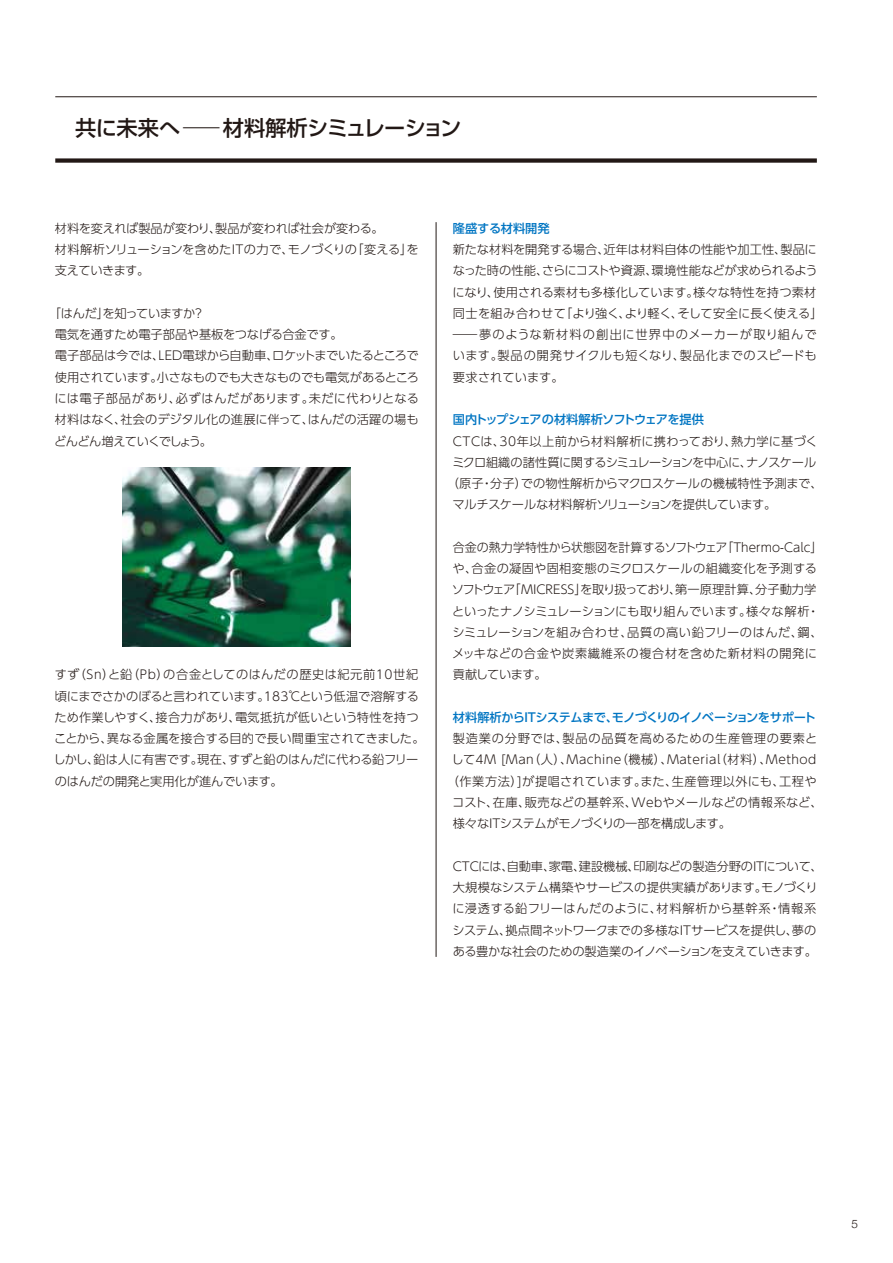
<style>
.page{position:relative;width:893px;height:1263px;background:#fff}
.page>*{position:absolute;margin:0;border:0;box-sizing:border-box;transform-origin:0 0}
.t1{font:500 21.3px "UD Shin Go Pro";letter-spacing:-.03em;color:#221815}
.t2{font:300 12.15px/21.3px "UD Shin Go Pro";color:#221815}
.t3{font:300 12.15px "UD Shin Go Pro";letter-spacing:-.035em;color:#221815}
.t4{font:300 12.15px/21.3px "UD Shin Go Pro";letter-spacing:-.02em;color:#221815}
.t5{font:500 12.15px "UD Shin Go Pro";letter-spacing:-.04em;color:#0075c2}
.t6{font:300 12.15px "UD Shin Go Pro";letter-spacing:.035em;color:#221815}
.t7{font:300 12.15px "UD Shin Go Pro";letter-spacing:.025em;color:#221815}
.t8{font:300 12.15px "UD Shin Go Pro";letter-spacing:.045em;color:#221815}
.t9{font:300 12.15px "UD Shin Go Pro";letter-spacing:.03em;color:#221815}
.t10{font:300 12.15px "UD Shin Go Pro";letter-spacing:.06em;color:#221815}
.t11{font:500 12.15px "UD Shin Go Pro";color:#0075c2}
.t12{font:300 11.7px "Helvetica Neue";color:#221815}
.t13{font:500 8.55px "UD Shin Go Pro";color:#221815;scale:5 1}
</style>
<div class="page">
<hr style="left:436px;top:222px;width:1px;height:735px;background:#221815">
<img style="left:123px;top:468px;width:228px;height:179px">
<hr style="left:55px;top:97px;width:762px;height:1px;background:#221815">
<div style="left:55px;top:158px;width:762px;height:5px;background:#221815"></div>
<h1 class="t1" style="left:75px;top:111px;width:107px">共に未来へ</h1>
<p class="t13" style="left:180px;top:121px;width:10px">ー</p>
<h1 class="t1" style="left:223px;top:111px;width:240px">材料解析シミュレーション</h1>
<p class="t4" style="left:55px;top:217px;width:365px">材料を変えれば製品が変わり、製品が変われば社会が変わる。<br>材料解析ソリューションを含めたITの力で、モノづくりの「変える」を支えていきます。</p>
<p class="t2" style="left:54px;top:302px;width:366px;text-indent:-5px">「はんだ」を知っていますか？<br>電気を通すため電子部品や基板をつなげる合金です。<br>電子部品は今では、LED電球から自動車、ロケットまでいたるところで使用されています。小さなものでも大きなものでも電気があるところには電子部品があり、必ずはんだがあります。未だに代わりとなる材料はなく、社会のデジタル化の進展に伴って、はんだの活躍の場もどんどん増えていくでしょう。</p>
<p class="t2" style="left:53px;top:664px;width:373px">すず（Sn）と鉛（Pb）の合金としてのはんだの歴史は紀元前10世紀頃にまでさかのぼると言われています。183℃という低温で溶解するため作業しやすく、接合力があり、電気抵抗が低いという特性を持つことから、異なる金属を接合する目的で長い間重宝されてきました。しかし、鉛は人に有害です。現在、すずと鉛のはんだに代わる鉛フリーのはんだの開発と実用化が進んでいます。</p>
<p class="t11" style="left:453px;top:218px;width:98px">隆盛する材料開発</p>
<p class="t2" style="left:452px;top:238px;width:372px">新たな材料を開発する場合、近年は材料自体の性能や加工性、製品になった時の性能、さらにコストや資源、環境性能などが求められるようになり、使用される素材も多様化しています。様々な特性を持つ素材同士を組み合わせて「より強く、より軽く、そして安全に長く使える」―夢のような新材料の創出に世界中のメーカーが取り組んでいます。製品の開発サイクルも短くなり、製品化までのスピードも要求されています。</p>
<p class="t5" style="left:453px;top:410px;width:253px">国内トップシェアの材料解析ソフトウェアを提供</p>
<p class="t7" style="left:453px;top:431px;width:366px">CTCは、30年以上前から材料解析に携わっており、熱力学に基づく</p>
<p class="t3" style="left:452px;top:452px;width:366px">ミクロ組織の諸性質に関するシミュレーションを中心に、ナノスケール</p>
<p class="t2" style="left:447px;top:472px;width:377px">（原子・分子）での物性解析からマクロスケールの機械特性予測まで、</p>
<p class="t3" style="left:453px;top:495px;width:325px">マルチスケールな材料解析ソリューションを提供しています。</p>
<p class="t2" style="left:452px;top:536px;width:372px">合金の熱力学特性から状態図を計算するソフトウェア「Thermo-Calc」や、合金の凝固や固相変態のミクロスケールの組織変化を予測するソフトウェア「MICRESS」を取り扱っており、第一原理計算、分子動力学といったナノシミュレーションにも取り組んでいます。様々な解析・シミュレーションを組み合わせ、品質の高い鉛フリーのはんだ、鋼、メッキなどの合金や炭素繊維系の複合材を含めた新材料の開発に貢献しています。</p>
<p class="t5" style="left:453px;top:707px;width:365px">材料解析からITシステムまで、モノづくりのイノベーションをサポート</p>
<p class="t10" style="left:453px;top:729px;width:366px">製造業の分野では、製品の品質を高めるための生産管理の要素と</p>
<p class="t6" style="left:451px;top:750px;width:366px">して4M [Man（人）、Machine（機械）、Material（材料）、Method</p>
<p class="t8" style="left:447px;top:771px;width:371px">（作業方法）]が提唱されています。また、生産管理以外にも、工程や</p>
<p class="t9" style="left:452px;top:792px;width:372px">コスト、在庫、販売などの基幹系、Webやメールなどの情報系など、</p>
<p class="t3" style="left:453px;top:814px;width:280px">様々なITシステムがモノづくりの一部を構成します。</p>
<p class="t2" style="left:452px;top:855px;width:372px">CTCには、自動車、家電、建設機械、印刷などの製造分野のITについて、大規模なシステム構築やサービスの提供実績があります。モノづくりに浸透する鉛フリーはんだのように、材料解析から基幹系・情報系システム、拠点間ネットワークまでの多様なITサービスを提供し、夢のある豊かな社会のための製造業のイノベーションを支えていきます。</p>
<p class="t12" style="left:851px;top:1214px;width:8px">5</p>
</div>
